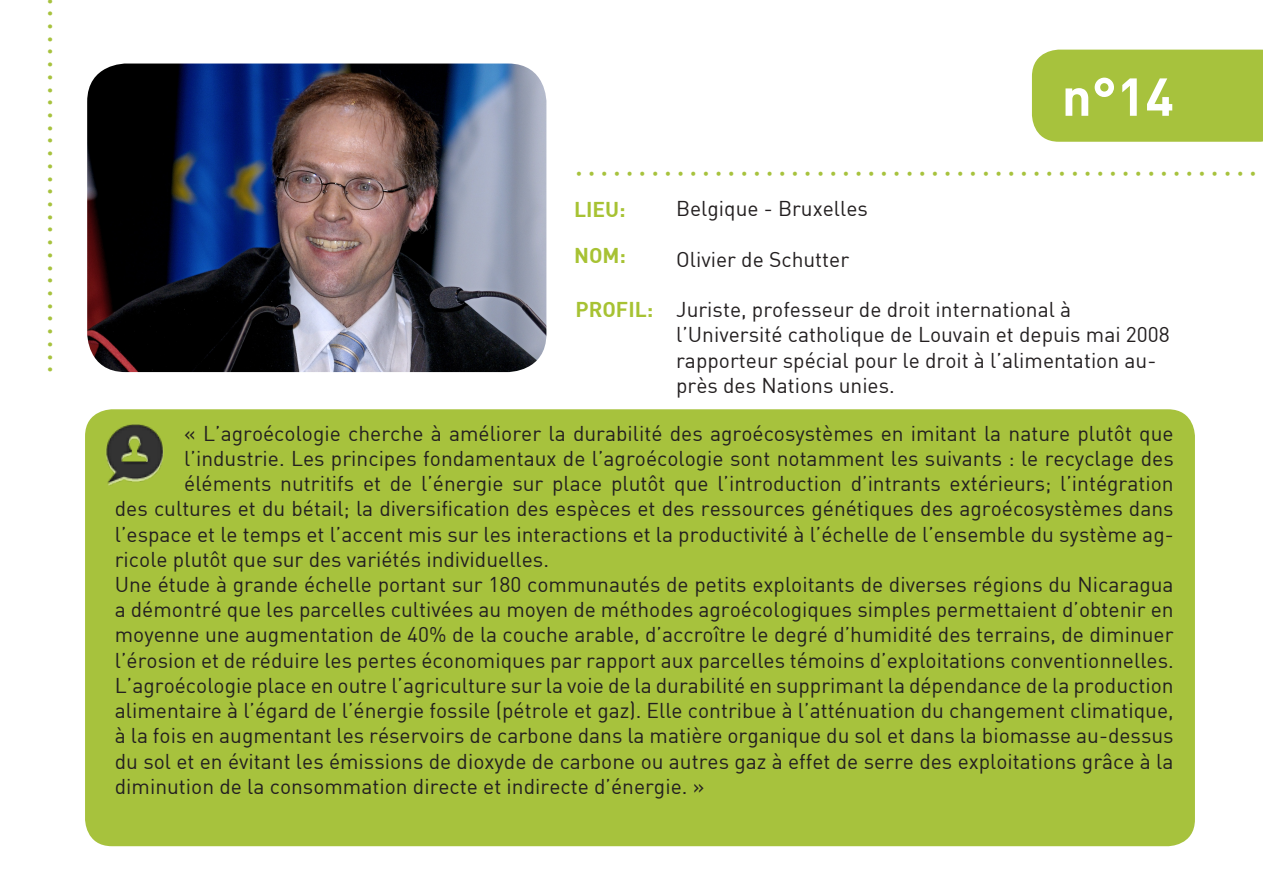
<style>
.page{position:relative;width:1263px;height:893px;background:#fff}
.page>*{position:absolute;margin:0;border:0;box-sizing:border-box;transform-origin:0 0}
.t1{font:52.5px "DIN Bold";color:#fff}
.t2{font:700 27px "Minion Pro";color:#a7c23d}
.t3{font:21px/25.2px "DIN";color:#231f20;text-align:justify}
.t4{font:21px "DIN Bold";color:#a7c233}
</style>
<div class="page">
<div style="left:1032px;top:50px;width:231px;height:92px;background:#a7c23d"></div>
<div style="left:85px;top:409px;width:1110px;height:437px;background:#a7c23d;border-radius:27px"></div>
<img style="left:94px;top:412px;width:70px;height:74px">
<img style="left:87px;top:64px;width:459px;height:308px">
<p class="t2" style="left:76px;top:-2px;width:377px;rotate:90deg">. . . . . . . . . . . . . . . . . . . . . . . . . . . . . .</p>
<p class="t1" style="left:1062px;top:63px;width:114px">n°14</p>
<p class="t2" style="left:1256px;top:199px;width:682px;rotate:-180deg">. . . . . . . . . . . . . . . . . .. . . . . . . . . . . . . . . . . . . . . . . . . . . . . . . . . . . .</p>
<p class="t3" style="left:676px;top:196px;width:193px">Belgique - Bruxelles</p>
<p class="t3" style="left:676px;top:246px;width:175px">Olivier de Schutter</p>
<p class="t3" style="left:676px;top:297px;width:495px;text-align:left">Juriste, professeur de droit international à l’Université catholique de Louvain et depuis mai 2008 rapporteur spécial pour le droit à l’alimentation au&shy;près des Nations unies.</p>
<p class="t3" style="left:184px;top:420px;width:991px">« L’agroécologie cherche à améliorer la durabilité des agroécosystèmes en imitant la nature plutôt que</p>
<p class="t3" style="left:184px;top:445px;width:991px">l’industrie. Les principes fondamentaux de l’agroécologie sont notamment les suivants : le recyclage des</p>
<p class="t3" style="left:184px;top:471px;width:991px">éléments nutritifs et de l’énergie sur place plutôt que l’introduction d’intrants extérieurs; l’intégration</p>
<p class="t3" style="left:115px;top:496px;width:1060px">des cultures et du bétail; la diversification des espèces et des ressources génétiques des agroécosystèmes dans</p>
<p class="t3" style="left:115px;top:521px;width:1060px">l’espace et le temps et l’accent mis sur les interactions et la productivité à l’échelle de l’ensemble du système ag-</p>
<p class="t3" style="left:115px;top:546px;width:436px">ricole plutôt que sur des variétés individuelles.</p>
<p class="t3" style="left:115px;top:571px;width:1060px">Une étude à grande échelle portant sur 180 communautés de petits exploitants de diverses régions du Nicaragua a démontré que les parcelles cultivées au moyen de méthodes agroécologiques simples permettaient d’obtenir en moyenne une augmentation de 40% de la couche arable, d’accroître le degré d’humidité des terrains, de diminuer l’érosion et de réduire les pertes économiques par rapport aux parcelles témoins d’exploitations conventionnelles.</p>
<p class="t3" style="left:115px;top:672px;width:1060px">L’agroécologie place en outre l’agriculture sur la voie de la durabilité en supprimant la dépendance de la production alimentaire à l’égard de l’énergie fossile (pétrole et gaz). Elle contribue à l’atténuation du changement climatique, à la fois en augmentant les réservoirs de carbone dans la matière organique du sol et dans la biomasse au-dessus du sol et en évitant les émissions de dioxyde de carbone ou autres gaz à effet de serre des exploitations grâce à la diminution de la consommation directe et indirecte d’énergie. »</p>
<p class="t4" style="left:574px;top:196px;width:53px">LIEU:</p>
<p class="t4" style="left:574px;top:242px;width:53px">NOM:</p>
<p class="t4" style="left:575px;top:296px;width:79px">PROFIL:</p>
</div>
